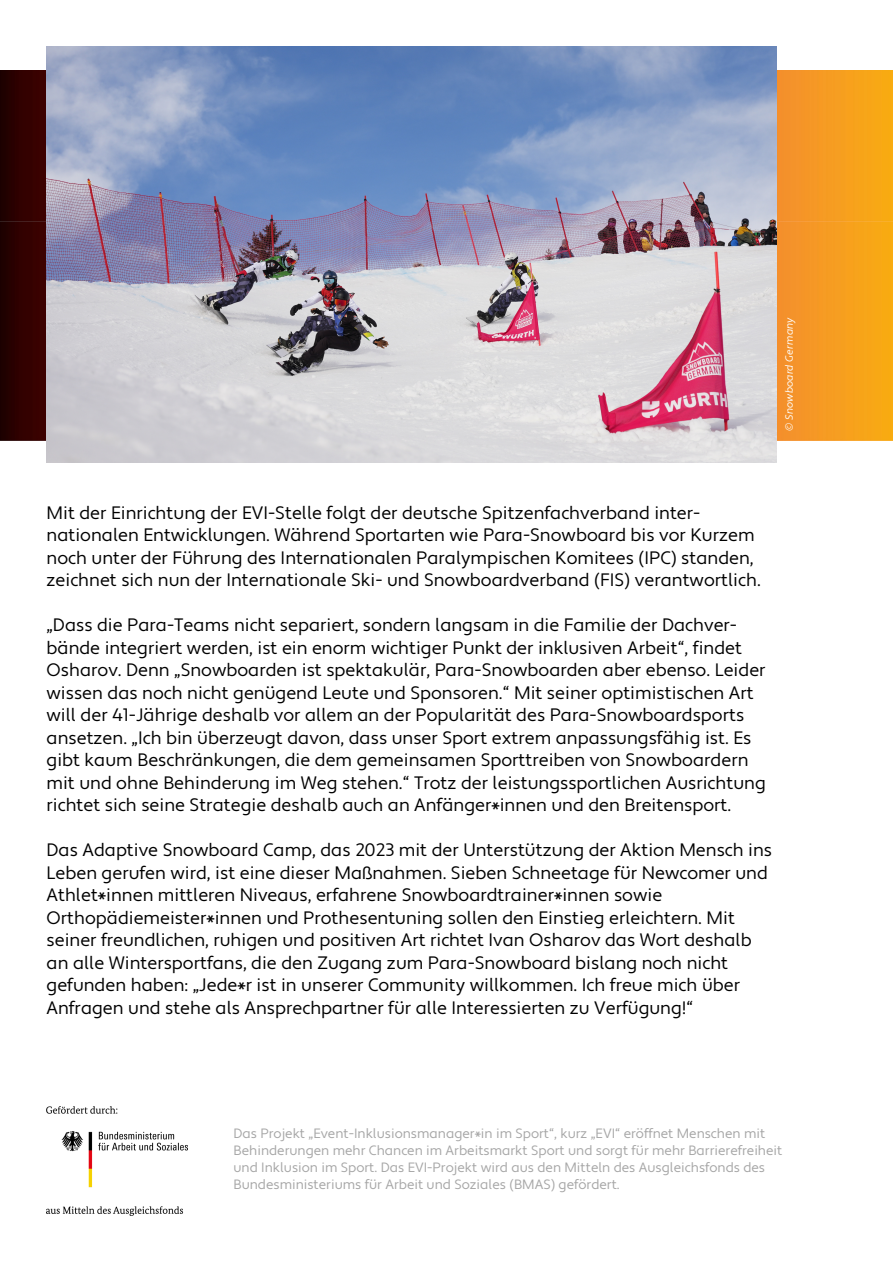
<style>
.page{position:relative;width:893px;height:1264px;background:#fff}
.page>*{position:absolute;margin:0;border:0;box-sizing:border-box;transform-origin:0 0}
.t1{font:18px/22.5px "Apertura";color:#000}
.t2{font:13.5px/16.8px "Apertura";color:#a6a6a6}
.t3{font:10.5px "Apertura Obliq";color:#fff}
</style>
<div class="page">
<img style="left:47px;top:1106px;width:140px;height:109px">
<img style="left:0;top:222px;width:892px;height:66px">
<img style="left:0;top:288px;width:892px;height:152px">
<img style="left:0;top:70px;width:892px;height:152px">
<img style="left:47px;top:47px;width:729px;height:415px">
<p class="t3" style="left:785px;top:431px;width:115px;rotate:-90deg">© Snowboard Germany</p>
<p class="t1" style="left:47px;top:503px;width:715px">Mit der Einrichtung der EVI-Stelle folgt der deutsche Spitzenfachverband inter&shy;nationalen Entwicklungen. Während Sportarten wie Para-Snowboard bis vor Kurzem noch unter der Führung des Internationalen Paralympischen Komitees (IPC) standen, zeichnet sich nun der Internationale Ski- und Snowboardverband (FIS) verantwortlich.</p>
<p class="t1" style="left:47px;top:615px;width:720px">„Dass die Para-Teams nicht separiert, sondern langsam in die Familie der Dachver&shy;bände integriert werden, ist ein enorm wichtiger Punkt der inklusiven Arbeit“, findet Osharov. Denn „Snowboarden ist spektakulär, Para-Snowboarden aber ebenso. Leider wissen das noch nicht genügend Leute und Sponsoren.“ Mit seiner optimistischen Art will der 41-Jährige deshalb vor allem an der Popularität des Para-Snowboardsports ansetzen. „Ich bin überzeugt davon, dass unser Sport extrem anpassungsfähig ist. Es gibt kaum Beschränkungen, die dem gemeinsamen Sporttreiben von Snowboardern mit und ohne Behinderung im Weg stehen.“ Trotz der leistungssportlichen Ausrichtung richtet sich seine Strategie deshalb auch an Anfänger*innen und den Breitensport.</p>
<p class="t1" style="left:47px;top:840px;width:727px">Das Adaptive Snowboard Camp, das 2023 mit der Unterstützung der Aktion Mensch ins Leben gerufen wird, ist eine dieser Maßnahmen. Sieben Schneetage für Newcomer und Athlet*innen mittleren Niveaus, erfahrene Snowboardtrainer*innen sowie Orthopädiemeister*innen und Prothesentuning sollen den Einstieg erleichtern. Mit seiner freundlichen, ruhigen und positiven Art richtet Ivan Osharov das Wort deshalb an alle Wintersportfans, die den Zugang zum Para-Snowboard bislang noch nicht gefunden haben: „Jede*r ist in unserer Community willkommen. Ich freue mich über Anfragen und stehe als Ansprechpartner für alle Interessierten zu Verfügung!“</p>
<p class="t2" style="left:233px;top:1126px;width:550px">Das Projekt „Event-Inklusionsmanager*in im Sport“, kurz „EVI“ eröffnet Menschen mit Behinderungen mehr Chancen im Arbeitsmarkt Sport und sorgt für mehr Barrierefreiheit und Inklusion im Sport. Das EVI-Projekt wird aus den Mitteln des Ausgleichsfonds des Bundesministeriums für Arbeit und Soziales (BMAS) gefördert.</p>
</div>
